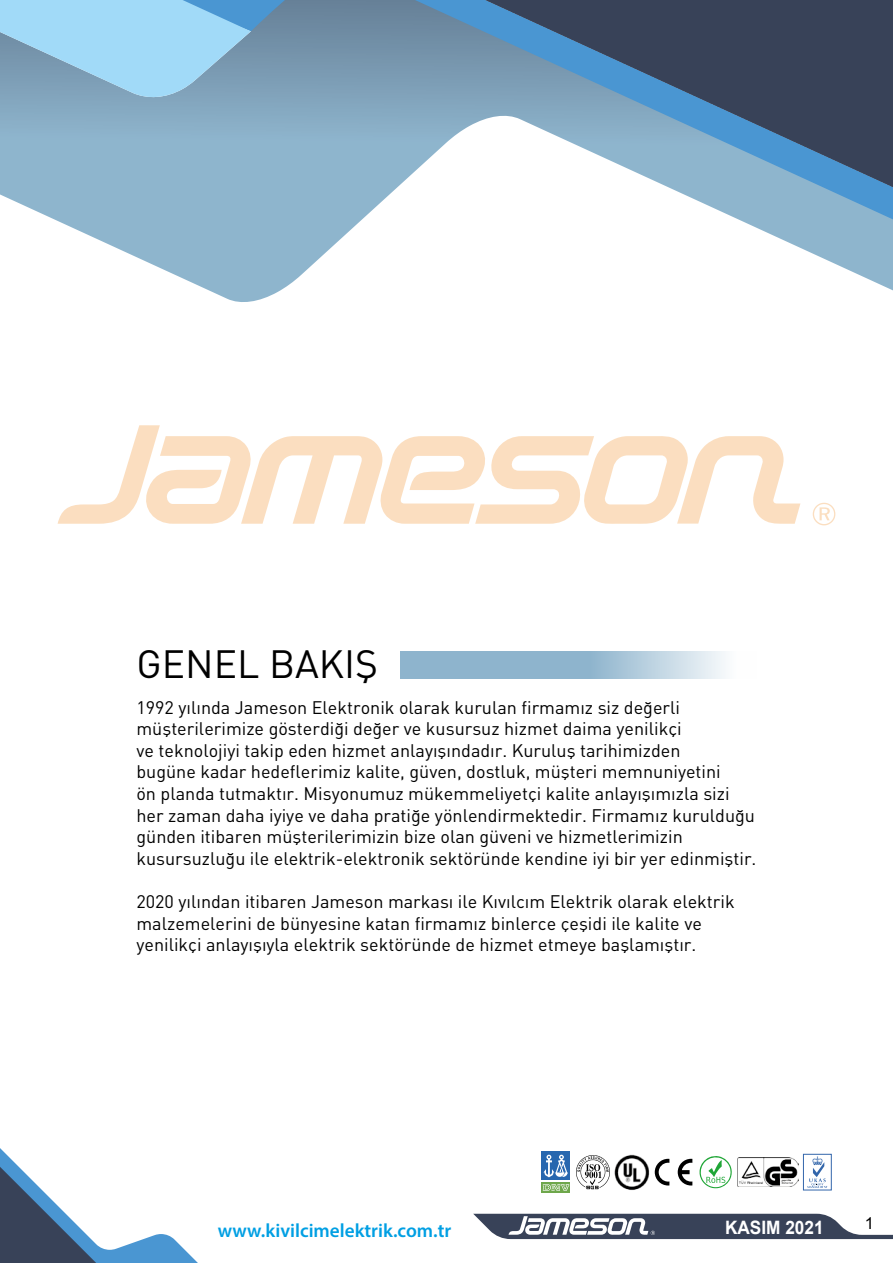
<style>
.page{position:relative;width:893px;height:1263px;background:#fff}
.page>*{position:absolute;margin:0;border:0;box-sizing:border-box;transform-origin:0 0}
.t1{font:39px "DINT";color:#000}
.t2{font:600 19.2px "Myriad Pro";color:#009fe3}
.t3{font:700 18.45px "Arial";color:#fff;scale:.93 1}
.t4{font:18px/21.6px "DINT";color:#000}
.t5{font:16.5px "Arial";color:#000}
</style>
<div class="page">
<svg style="left:807px;top:1156px;width:20px;height:32px"></svg>
<div style="left:803px;top:1154px;width:29px;height:36px;border:1px solid #3366ab"></div>
<div style="left:542px;top:1182px;width:28px;height:10px;background:#6ea74b"></div>
<div style="left:542px;top:1152px;width:28px;height:28px;background:#2767af"></div>
<svg style="left:543px;top:1155px;width:26px;height:36px"></svg>
<svg style="left:576px;top:1155px;width:34px;height:34px"></svg>
<img style="left:614px;top:1154px;width:36px;height:36px;border-radius:18px">
<svg style="left:655px;top:1159px;width:14px;height:26px"></svg>
<svg style="left:678px;top:1159px;width:14px;height:26px"></svg>
<svg style="left:700px;top:1156px;width:32px;height:32px"></svg>
<img style="left:737px;top:1158px;width:61px;height:28px">
<svg style="left:473px;top:1214px;width:420px;height:25px"></svg>
<svg style="left:0;top:0;width:893px;height:302px"></svg>
<svg style="left:0;top:0;width:251px;height:100px;background:#92c4e1"></svg>
<svg style="left:458px;top:0;width:194px;height:193px"></svg>
<svg style="left:468px;top:0;width:425px;height:191px;background:#66809a"></svg>
<svg style="left:0;top:1148px;width:198px;height:115px"></svg>
<svg style="left:58px;top:425px;width:777px;height:100px"></svg>
<svg style="left:400px;top:651px;width:325px;height:27px;background:#a3c2d6"></svg>
<h1 class="t1" style="left:136px;top:640px;width:243px">GENEL BAKIŞ</h1>
<p class="t4" style="left:136px;top:696px;width:622px">1992 yılında Jameson Elektronik olarak kurulan firmamız siz değerli müşterilerimize gösterdiği değer ve kusursuz hizmet daima yenilikçi<br>ve teknolojiyi takip eden hizmet anlayışındadır. Kuruluş tarihimizden<br>bugüne kadar hedeflerimiz kalite, güven, dostluk, müşteri memnuniyetini<br>ön planda tutmaktır. Misyonumuz mükemmeliyetçi kalite anlayışımızla sizi her zaman daha iyiye ve daha pratiğe yönlendirmektedir. Firmamız kurulduğu günden itibaren müşterilerimizin bize olan güveni ve hizmetlerimizin kusursuzluğu ile elektrik-elektronik sektöründe kendine iyi bir yer edinmiştir.</p>
<p class="t4" style="left:136px;top:890px;width:600px">2020 yılından itibaren Jameson markası ile Kıvılcım Elektrik olarak elektrik malzemelerini de bünyesine katan firmamız binlerce çeşidi ile kalite ve yenilikçi anlayışıyla elektrik sektöründe de hizmet etmeye başlamıştır.</p>
<p class="t2" style="left:218px;top:1218px;width:235px">www.kivilcimelektrik.com.tr</p>
<p class="t3" style="left:725px;top:1215px;width:108px">KASIM 2021</p>
<p class="t5" style="left:865px;top:1212px;width:11px">1</p>
</div>
